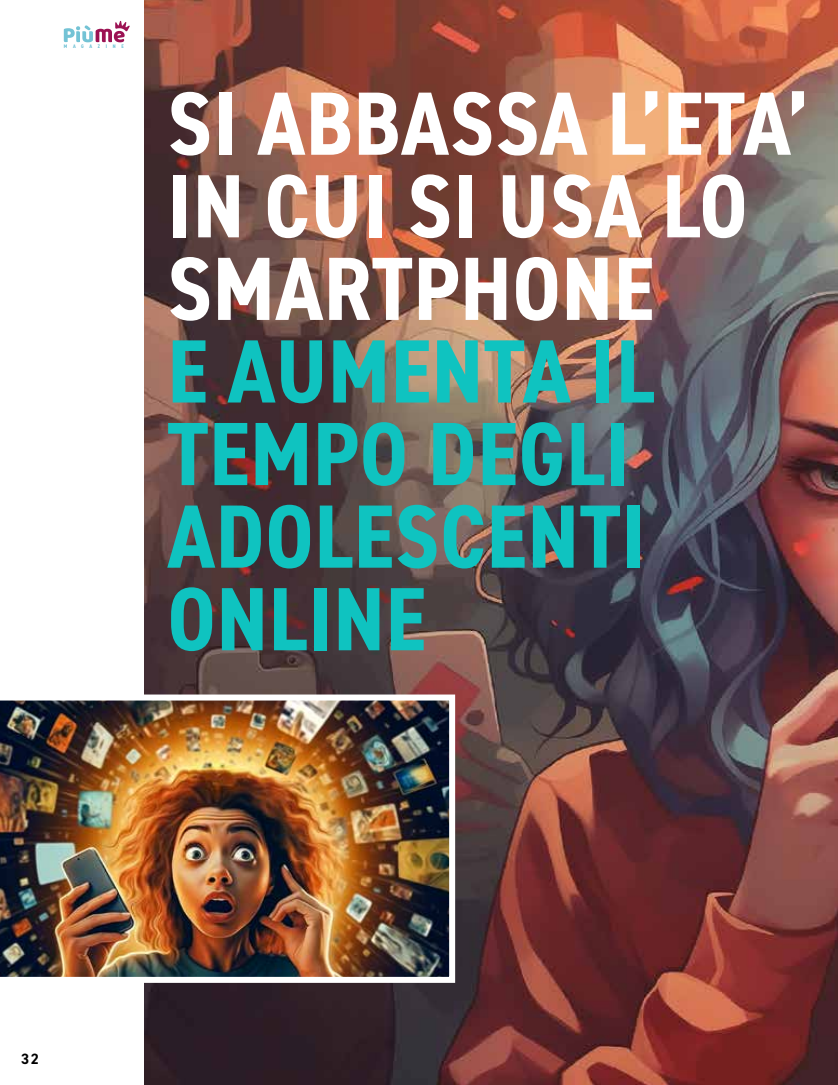
<style>
.page{position:relative;width:838px;height:1085px;background:#fff}
.page>*{position:absolute;margin:0;border:0;box-sizing:border-box;transform-origin:0 0}
.t1{font:700 condensed 90px/82.5px "DIN2014";letter-spacing:.01em;color:#fff}
.t2{font:700 condensed 90px/82.5px "DIN2014";letter-spacing:.01em;color:#0fc3c0}
.t3{font:700 15px "DIN2014";color:#000}
.t4{font:700 condensed 5.25px "DIN2014";letter-spacing:1.085em;color:#71c2d5}
</style>
<div class="page">
<svg style="left:64px;top:21px;width:66px;height:21px"></svg>
<img style="left:145px;top:0;width:693px;height:1084px">
<img style="left:0;top:694px;width:455px;height:288px">
<p class="t4" style="left:64px;top:43px;width:62px">MAGAZINE</p>
<p class="t1" style="left:167px;top:81px;width:643px">SI ABBASSA L’ETA’<br>IN CUI SI USA LO<br>SMARTPHONE</p>
<p class="t2" style="left:167px;top:329px;width:488px">E AUMENTA IL<br>TEMPO DEGLI<br>ADOLESCENTI<br>ONLINE</p>
<p class="t3" style="left:21px;top:1048px;width:19px">32</p>
</div>
